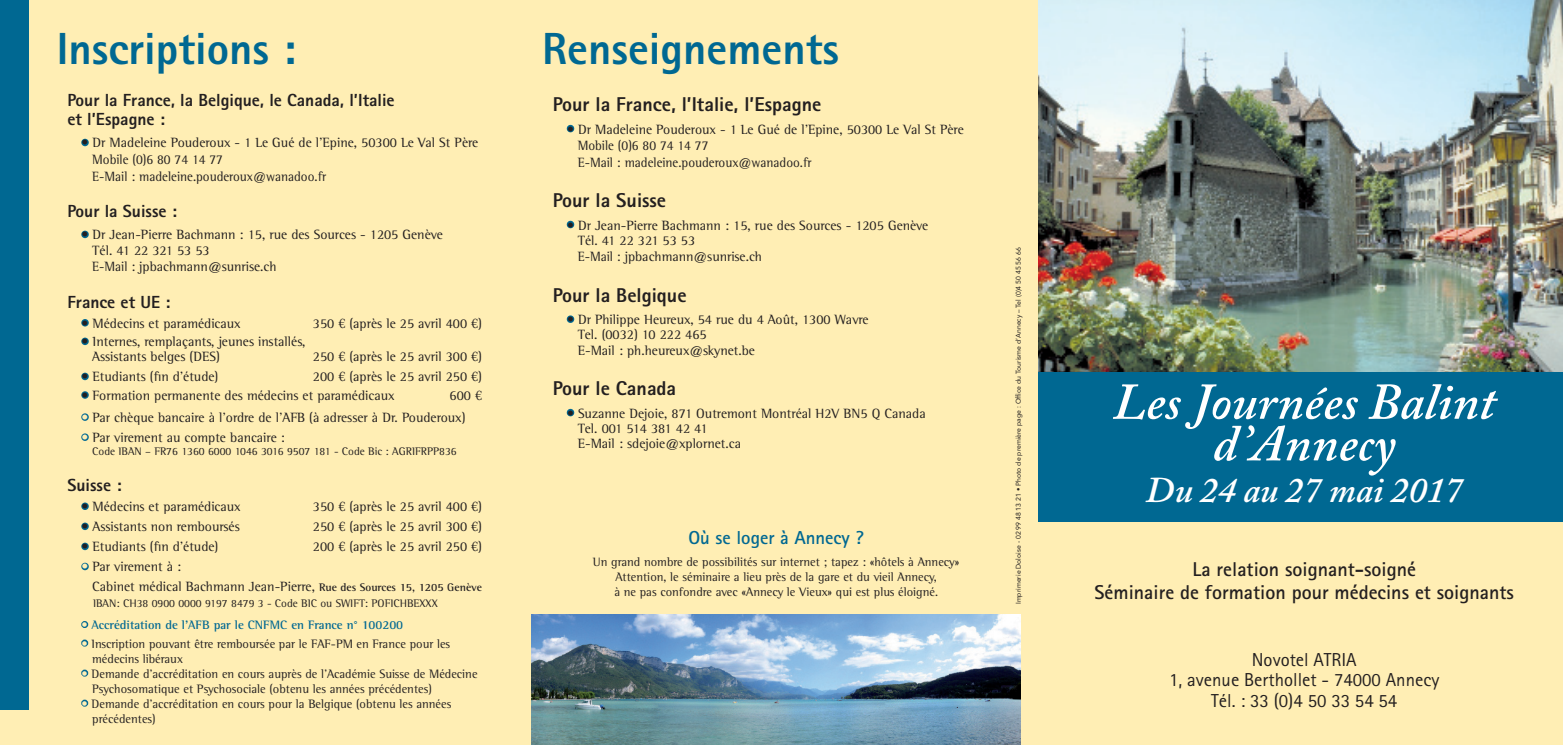
<style>
.page{position:relative;width:1563px;height:745px;background:#fff}
.page>*{position:absolute;margin:0;border:0;box-sizing:border-box;transform-origin:0 0}
.t1{font:italic 600 51.12px/41.5px "Adobe Caslon Pro";color:#fff;text-align:center}
.t2{font:800 45px "Rotis Sans Serif";color:#006892}
.t3{font:italic 600 36.12px "Adobe Caslon Pro";color:#fff}
.t4{font:800 20px "Rotis Sans Serif";color:#231f20}
.t5{font:700 20px/23px "Rotis Sans Serif";color:#231f20;text-align:center}
.t6{font:18.75px/20.5px "Rotis Sans Serif";color:#231f20;text-align:center}
.t7{font:700 18.75px "Rotis Sans Serif";color:#006892}
.t8{font:800 17.5px/19.1px "Rotis Sans Serif";color:#231f20}
.t9{font:13.75px/15.2px "Rotis Semi Serif";color:#231f20}
.t10{font:13.75px "Rotis Semi Serif";color:#231f20;scale:.95 1}
.t11{font:12.5px/15px "Rotis Semi Serif";color:#231f20}
.t12{font:700 12.5px "Rotis Semi Serif";color:#006892}
.t13{font:11.25px "Rotis Semi Serif";color:#231f20}
.t14{font:6.88px "Avenir";color:#231f20}
.s1{font-family:"Adobe Caslon Pro"}
.s2{color:#ffeeb4}
.s3{font-weight:700;font-size:11.25px}
.s4{font-weight:400;color:#ffeeb4}
</style>
<div class="page">
<div style="left:0;top:0;width:1563px;height:744px;background:#ffeeb4"></div>
<img style="left:1038px;top:0;width:525px;height:372px">
<div style="left:1038px;top:372px;width:525px;height:149px;background:#006892"></div>
<div style="left:0;top:0;width:28px;height:709px;background:#006892"></div>
<div style="left:81px;top:139px;width:8px;height:7px;border:2px solid #006892;border-radius:50%"></div>
<div style="left:81px;top:230px;width:8px;height:8px;border:2px solid #006892;border-radius:50%"></div>
<div style="left:81px;top:319px;width:8px;height:7px;border:2px solid #006892;border-radius:50%"></div>
<div style="left:81px;top:337px;width:8px;height:8px;border:2px solid #006892;border-radius:50%"></div>
<div style="left:81px;top:372px;width:8px;height:8px;border:2px solid #006892;border-radius:50%"></div>
<div style="left:81px;top:391px;width:8px;height:7px;border:2px solid #006892;border-radius:50%"></div>
<div style="left:81px;top:413px;width:8px;height:7px;border:2px solid #006892;border-radius:50%"></div>
<div style="left:81px;top:433px;width:8px;height:7px;border:2px solid #006892;border-radius:50%"></div>
<div style="left:81px;top:502px;width:8px;height:7px;border:2px solid #006892;border-radius:50%"></div>
<div style="left:81px;top:522px;width:8px;height:7px;border:2px solid #006892;border-radius:50%"></div>
<div style="left:81px;top:542px;width:8px;height:7px;border:2px solid #006892;border-radius:50%"></div>
<div style="left:81px;top:562px;width:8px;height:8px;border:2px solid #006892;border-radius:50%"></div>
<div style="left:81px;top:620px;width:7px;height:7px;border:2px solid #006892;border-radius:50%"></div>
<div style="left:81px;top:639px;width:7px;height:7px;border:2px solid #006892;border-radius:50%"></div>
<div style="left:81px;top:669px;width:7px;height:7px;border:2px solid #006892;border-radius:50%"></div>
<div style="left:81px;top:699px;width:7px;height:7px;border:2px solid #006892;border-radius:50%"></div>
<img style="left:531px;top:614px;width:489px;height:130px">
<div style="left:567px;top:125px;width:7px;height:7px;border:2px solid #006892;border-radius:50%"></div>
<div style="left:567px;top:221px;width:7px;height:7px;border:2px solid #006892;border-radius:50%"></div>
<div style="left:567px;top:315px;width:7px;height:8px;border:2px solid #006892;border-radius:50%"></div>
<div style="left:567px;top:408px;width:7px;height:8px;border:2px solid #006892;border-radius:50%"></div>
<h2 class="t2" style="left:57px;top:20px;width:241px">Inscriptions :</h2>
<p class="t8" style="left:67px;top:90px;width:329px">Pour la France, la Belgique, le Canada, l’Italie et l’Espagne :</p>
<p class="t9" style="left:92px;top:134px;width:387px;line-height:16.5px;text-indent:-11px">• Dr Madeleine Pouderoux - 1 Le Gué de l’Epine, 50300 Le Val St Père<br>Mobile (0)6 80 74 14 77<br>E-Mail : madeleine.pouderoux@wanadoo.fr</p>
<p class="t8" style="left:67px;top:201px;width:111px">Pour la Suisse :</p>
<p class="t9" style="left:92px;top:227px;width:352px;text-indent:-11px">• Dr Jean-Pierre Bachmann : 15, rue des Sources - 1205 Genève<br>Tél. 41 22 321 53 53</p>
<p class="t10" style="left:92px;top:258px;width:195px">E-Mail : jpbachmann@sunrise.ch</p>
<p class="t8" style="left:67px;top:292px;width:105px">France et UE :</p>
<p class="t9" style="left:82px;top:315px;width:160px">• Médecins et paramédicaux</p>
<p class="t9" style="left:313px;top:315px;width:170px">350 <span class="s1">€</span> (après le 25 avril 400 <span class="s1">€</span>)</p>
<p class="t9" style="left:92px;top:334px;width:215px;text-indent:-11px">• Internes, remplaçants, jeunes installés,<br>Assistants belges (DES)</p>
<p class="t9" style="left:313px;top:349px;width:170px">250 <span class="s1">€</span> (après le 25 avril 300 <span class="s1">€</span>)</p>
<p class="t9" style="left:82px;top:369px;width:138px">• Etudiants (fin d’étude)</p>
<p class="t9" style="left:313px;top:369px;width:170px">200 <span class="s1">€</span> (après le 25 avril 250 <span class="s1">€</span>)</p>
<p class="t9" style="left:82px;top:387px;width:314px">• Formation permanente des médecins et paramédicaux</p>
<p class="t9" style="left:450px;top:387px;width:34px">600 <span class="s1">€</span></p>
<p class="t9" style="left:82px;top:409px;width:385px"><span class="s2">•</span> Par chèque bancaire à l’ordre de l’AFB (à adresser à Dr. Pouderoux)</p>
<p class="t9" style="left:82px;top:429px;width:205px"><span class="s2">•</span> Par virement au compte bancaire :</p>
<p class="t13" style="left:92px;top:444px;width:366px">Code IBAN – FR76 1360 6000 1046 3016 9507 181 - Code Bic : AGRIFRPP836</p>
<p class="t8" style="left:67px;top:475px;width:56px">Suisse :</p>
<p class="t9" style="left:82px;top:498px;width:160px">• Médecins et paramédicaux</p>
<p class="t9" style="left:313px;top:498px;width:170px">350 <span class="s1">€</span> (après le 25 avril 400 <span class="s1">€</span>)</p>
<p class="t9" style="left:82px;top:518px;width:160px">• Assistants non remboursés</p>
<p class="t9" style="left:313px;top:518px;width:170px">250 <span class="s1">€</span> (après le 25 avril 300 <span class="s1">€</span>)</p>
<p class="t9" style="left:82px;top:538px;width:138px">• Etudiants (fin d’étude)</p>
<p class="t9" style="left:313px;top:538px;width:170px">200 <span class="s1">€</span> (après le 25 avril 250 <span class="s1">€</span>)</p>
<p class="t9" style="left:92px;top:556px;width:391px;line-height:19.6px;text-indent:-11px"><span class="s2">•</span> Par virement à :<br>Cabinet médical Bachmann Jean-Pierre, <span class="s3">Rue des Sources 15, 1205 Genève</span></p>
<p class="t13" style="left:93px;top:596px;width:346px">IBAN: CH38 0900 0000 9197 8479 3 - Code BIC ou SWIFT: POFICHBEXXX</p>
<p class="t12" style="left:82px;top:617px;width:323px"><span class="s4">•</span> Accréditation de l’AFB par le CNFMC en France n° 100200</p>
<p class="t11" style="left:92px;top:635px;width:359px;text-indent:-11px"><span class="s2">•</span> Inscription pouvant être remboursée par le FAF-PM en France pour les médecins libéraux</p>
<p class="t11" style="left:92px;top:665px;width:387px;text-indent:-11px"><span class="s2">•</span> Demande d’accréditation en cours auprès de l’Académie Suisse de Médecine<br>Psychosomatique et Psychosociale (obtenu les années précédentes)</p>
<p class="t11" style="left:92px;top:695px;width:361px;text-indent:-11px"><span class="s2">•</span> Demande d’accréditation en cours pour la Belgique (obtenu les années précédentes)</p>
<h2 class="t2" style="left:542px;top:20px;width:298px">Renseignements</h2>
<h3 class="t4" style="left:553px;top:92px;width:270px">Pour la France, l’Italie, l’Espagne</h3>
<p class="t9" style="left:578px;top:121px;width:387px;line-height:16.5px;text-indent:-11px">• Dr Madeleine Pouderoux - 1 Le Gué de l’Epine, 50300 Le Val St Père<br>Mobile (0)6 80 74 14 77<br>E-Mail : madeleine.pouderoux@wanadoo.fr</p>
<h3 class="t4" style="left:553px;top:187px;width:115px">Pour la Suisse</h3>
<p class="t9" style="left:578px;top:217px;width:352px;text-indent:-11px">• Dr Jean-Pierre Bachmann : 15, rue des Sources - 1205 Genève<br>Tél. 41 22 321 53 53</p>
<p class="t10" style="left:578px;top:248px;width:195px">E-Mail : jpbachmann@sunrise.ch</p>
<h3 class="t4" style="left:553px;top:282px;width:135px">Pour la Belgique</h3>
<p class="t9" style="left:578px;top:311px;width:292px;text-indent:-11px">• Dr Philippe Heureux, 54 rue du 4 Août, 1300 Wavre<br>Tel. (0032) 10 222 465<br>E-Mail : ph.heureux@skynet.be</p>
<h3 class="t4" style="left:553px;top:375px;width:125px">Pour le Canada</h3>
<p class="t9" style="left:578px;top:405px;width:349px;text-indent:-11px">• Suzanne Dejoie, 871 Outremont Montréal H2V BN5 Q Canada<br>Tel. 001 514 381 42 41<br>E-Mail : sdejoie@xplornet.ca</p>
<h3 class="t7" style="left:688px;top:525px;width:177px">Où se loger à Annecy ?</h3>
<p class="t11" style="left:593px;top:554px;width:368px;text-align:center">Un grand nombre de possibilités sur internet ; tapez : «hôtels à Annecy»<br>Attention, le séminaire a lieu près de la gare et du vieil Annecy,<br>à ne pas confondre avec «Annecy le Vieux» qui est plus éloigné.</p>
<p class="t14" style="left:1014px;top:603px;width:358px;rotate:-90deg">Imprimerie Doloise - 02 99 48 13 21 • Photo de première page : Office du Tourisme d’Annecy – Tel (0)4 50 45 56 66</p>
<h1 class="t1" style="left:1113px;top:380px;width:384px">Les Journées Balint d’Annecy</h1>
<h3 class="t3" style="left:1145px;top:468px;width:319px">Du 24 au 27 mai 2017</h3>
<h3 class="t5" style="left:1094px;top:557px;width:421px">La relation soignant-soigné<br>Séminaire de formation pour médecins et soignants</h3>
<h3 class="t6" style="left:1169px;top:648px;width:272px">Novotel ATRIA<br>1, avenue Berthollet - 74000 Annecy<br>Tél. : 33 (0)4 50 33 54 54</h3>
</div>
